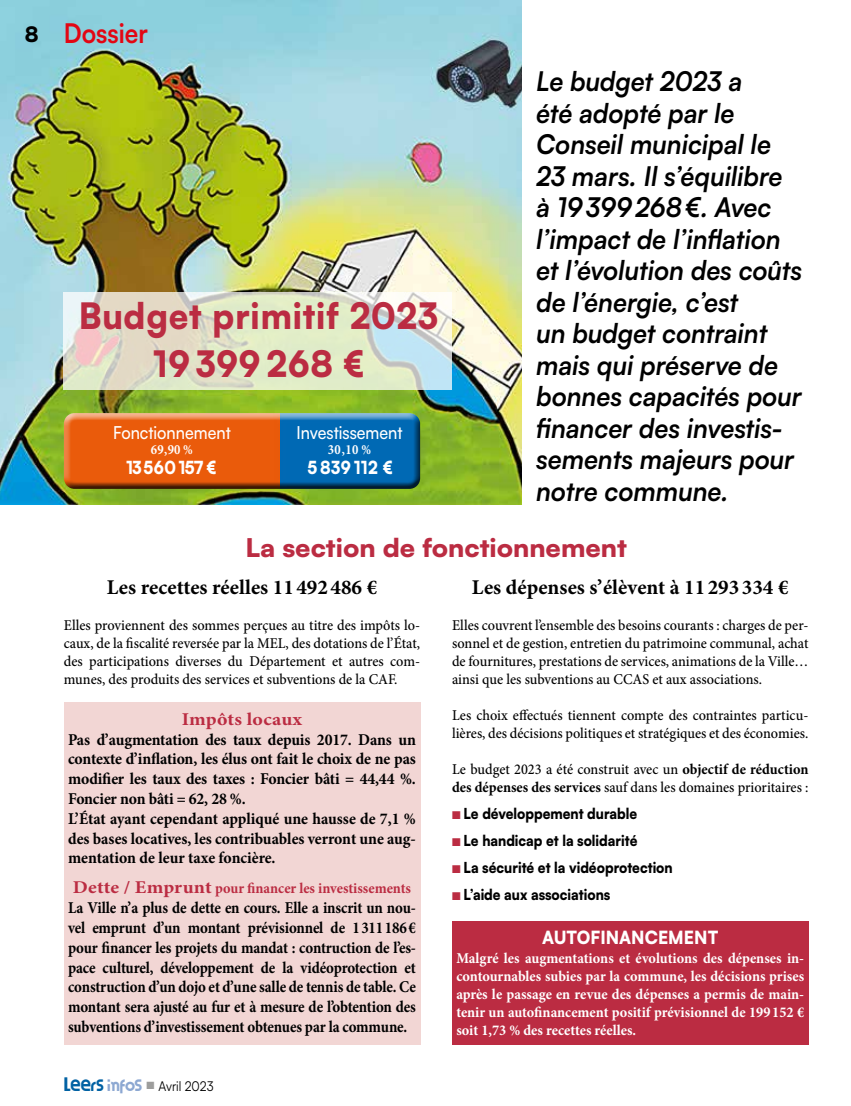
<style>
.page{position:relative;width:851px;height:1106px;background:#fff}
.page>*{position:absolute;margin:0;border:0;box-sizing:border-box;transform-origin:0 0}
.t1{font:900 36px/48px "Satoshi";letter-spacing:.025em;color:#bb2c42;text-align:center;scale:.95 1}
.t2{font:italic 700 27px/31.5px "Satoshi";color:#000;scale:.95 1}
.t3{font:700 27px "Satoshi";color:#e30613;scale:.9 1}
.t4{font:900 25.5px "Satoshi";color:#bb2c42;scale:1.05 1}
.t5{font:700 21px "Minion Pro";color:#000}
.t6{font:900 18px "Satoshi";color:#fff;scale:.95 1}
.t7{font:700 18px "Minion Pro";letter-spacing:.01em;color:#bb2c42;scale:1.1 1}
.t8{font:500 17.85px "Satoshi";color:#fff;scale:.9 1}
.t9{font:900 17.85px "Satoshi";letter-spacing:-.005em;color:#fff;scale:.9 1}
.t10{font:900 17.85px "Satoshi";letter-spacing:.025em;color:#fff;scale:.9 1}
.t11{font:700 16.5px/19.8px "Minion Pro";letter-spacing:-.01em;color:#000;text-align:justify;scale:.9 1}
.t12{font:700 16.5px/19.8px "Minion Pro";letter-spacing:-.01em;color:#000;scale:.95 1}
.t13{font:500 15px/18px "Minion Pro";color:#000;text-align:justify;scale:.95 1}
.t14{font:700 15px/18px "Minion Pro";color:#fff;text-align:justify;scale:.95 1}
.t15{font:900 15px "Satoshi";color:#000;scale:.9 1}
.t16{font:700 15px "Minion Pro";color:#bb2c42;scale:.95 1}
.t17{font:700 14.1px "Minion Pro";letter-spacing:.02em;color:#fff;scale:.9 1}
.t18{font:13.5px "Satoshi";color:#000;scale:.9 1}
.s1{font-weight:900;font-size:21px;color:#000}
.s2{font-size:18px}
.s3{font-family:"ZESSTYPE GRAFIKA";font-size:16.5px;color:#0061a3}
.s4{font-family:"ZESSTYPE GRAFIKA";font-size:16.5px;color:#8da8d2}
.s5{color:#9d9d9c}
.s6{font-weight:700}
.s7{color:#bb2c42}
</style>
<div class="page">
<div style="left:452px;top:921px;width:356px;height:123px;background:#bb2c42"></div>
<img style="left:0;top:0;width:522px;height:504px">
<svg style="left:64px;top:292px;width:388px;height:98px;background:#dee3ce"></svg>
<div style="left:62px;top:410px;width:360px;height:73px;background:#fff;opacity:.75"></div>
<div style="left:62px;top:415px;width:360px;height:75px;background:#000;opacity:.75"></div>
<div style="left:64px;top:702px;width:356px;height:342px;background:#f2d6d4"></div>
<h2 class="t3" style="left:25px;top:13px;width:138px"><span class="s1">8</span> Dossier</h2>
<h1 class="t1" style="left:79px;top:289px;width:379px">Budget primitif 2023<br>19 399 268 €</h1>
<p class="t8" style="left:113px;top:420px;width:132px">Fonctionnement</p>
<p class="t17" style="left:151px;top:440px;width:48px">69,90 %</p>
<p class="t9" style="left:126px;top:454px;width:102px">13560 157 €</p>
<p class="t10" style="left:307px;top:454px;width:96px">5 839 112 €</p>
<p class="t8" style="left:296px;top:420px;width:119px">Investissement</p>
<p class="t17" style="left:328px;top:440px;width:50px">30,10 %</p>
<p class="t2" style="left:536px;top:64px;width:281px">Le budget 2023 a<br>été adopté par le<br>Conseil municipal le<br>23 mars. Il s’équilibre à 19399268€. Avec l’impact de l’inflation et l’évolution des coûts de l’énergie, c’est<br>un budget contraint mais qui préserve de bonnes capacités pour financer des investis&shy;sements majeurs pour notre commune.</p>
<h3 class="t4" style="left:245px;top:527px;width:365px">La section de fonctionnement</h3>
<h3 class="t5" style="left:107px;top:572px;width:272px">Les recettes réelles 11 492 486 €</h3>
<p class="t13" style="left:64px;top:616px;width:376px">Elles proviennent des sommes perçues au titre des impôts lo&shy;caux, de la fiscalité reversée par la MEL, des dotations de l’État, des participations diverses du Département et autres com&shy;munes, des produits des services et subventions de la CAF.</p>
<p class="t7" style="left:182px;top:706px;width:111px">Impôts locaux</p>
<p class="t12" style="left:68px;top:729px;width:367px">Pas d’augmentation des taux depuis 2017. Dans un contexte d’inflation, les élus ont fait le choix de ne pas modifier les taux des taxes : Foncier bâti = 44,44 %.<br>Foncier non bâti = 62, 28 %.<br>L’État ayant cependant appliqué une hausse de 7,1 % des bases locatives, les contribuables verront une aug&shy;mentation de leur taxe foncière.</p>
<p class="t16" style="left:73px;top:878px;width:357px"><span class="s2">Dette / Emprunt</span> pour financer les investissements</p>
<p class="t11" style="left:68px;top:897px;width:388px">La Ville n’a plus de dette en cours. Elle a inscrit un nou&shy;vel emprunt d’un montant prévisionnel de 1311186€ pour financer les projets du mandat : contruction de l’es&shy;pace culturel, développement de la vidéoprotection et construction d’un dojo et d’une salle de tennis de table. Ce montant sera ajusté au fur et à mesure de l’obtention des subventions d’investissement obtenues par la commune.</p>
<p class="t18" style="left:64px;top:1077px;width:168px"><span class="s3">Leers</span> <span class="s4">infos</span> <span class="s5">■</span> Avril 2023</p>
<h3 class="t5" style="left:472px;top:572px;width:318px">Les dépenses s’élèvent à 11 293 334 €</h3>
<p class="t13" style="left:452px;top:616px;width:376px">Elles couvrent l’ensemble des besoins courants : charges de per&shy;sonnel et de gestion, entretien du patrimoine communal, achat de fournitures, prestations de services, animations de la Ville… ainsi que les subventions au CCAS et aux associations.</p>
<p class="t13" style="left:452px;top:706px;width:376px">Les choix effectués tiennent compte des contraintes particu&shy;lières, des décisions politiques et stratégiques et des économies.</p>
<p class="t13" style="left:452px;top:760px;width:376px">Le budget 2023 a été construit avec un <span class="s6">objectif de réduction des dépenses des services</span> sauf dans les domaines prioritaires :</p>
<p class="t15" style="left:452px;top:802px;width:207px"><span class="s7">■</span> Le développement durable</p>
<p class="t15" style="left:452px;top:829px;width:207px"><span class="s7">■</span> Le handicap et la solidarité</p>
<p class="t15" style="left:452px;top:856px;width:247px"><span class="s7">■</span> La sécurité et la vidéoprotection</p>
<p class="t15" style="left:452px;top:883px;width:177px"><span class="s7">■</span> L’aide aux associations</p>
<p class="t6" style="left:542px;top:923px;width:187px">AUTOFINANCEMENT</p>
<p class="t14" style="left:456px;top:949px;width:367px">Malgré les augmentations et évolutions des dépenses in&shy;contournables subies par la commune, les décisions prises après le passage en revue des dépenses a permis de main&shy;tenir un autofinancement positif prévisionnel de 199152 € soit 1,73 % des recettes réelles.</p>
</div>
